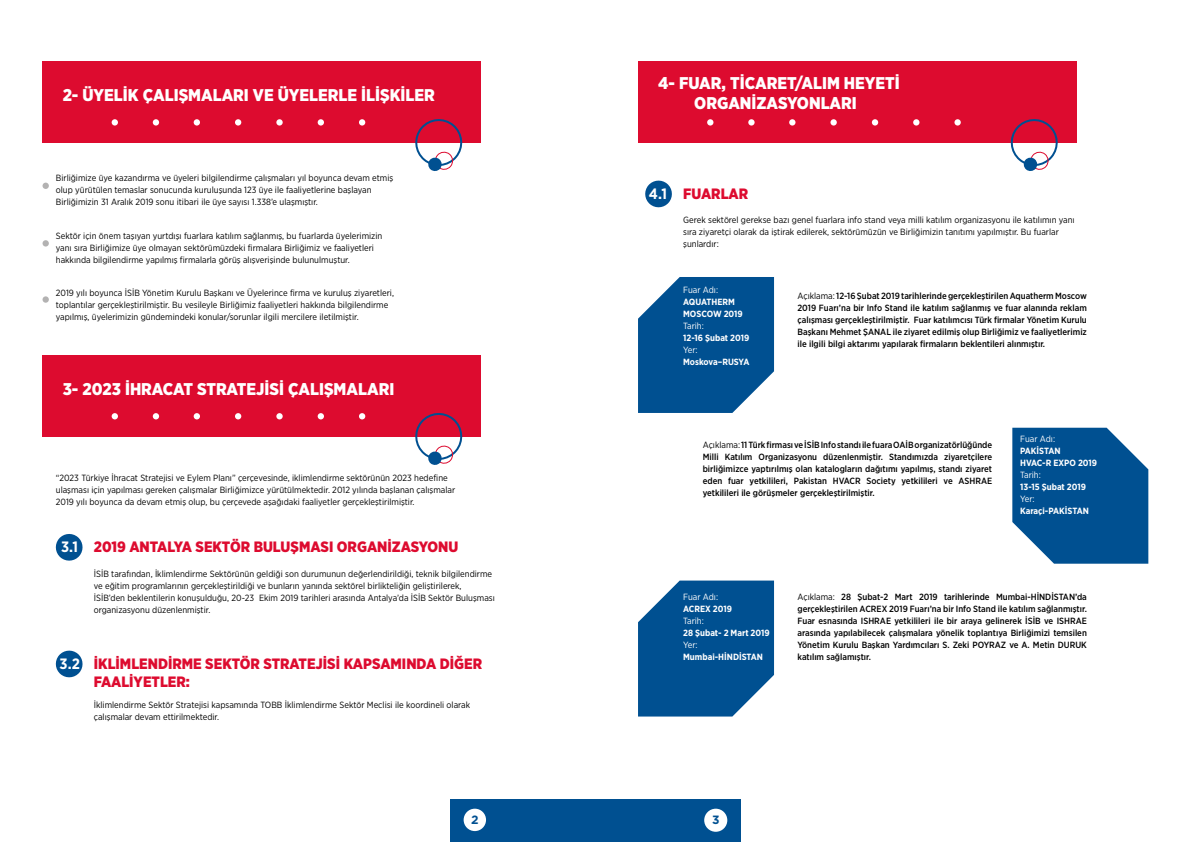
<style>
.page{position:relative;width:1191px;height:842px;background:#fff}
.page>*{position:absolute;margin:0;border:0;box-sizing:border-box;transform-origin:0 0}
.t1{font:900 17px/20px "Gotham Narrow";color:#fff;text-align:center}
.t2{font:900 15px/18px "Gotham Narrow";color:#dd0b2f}
.t3{font:700 15px "Gotham Narrow";color:#fff}
.t4{font:700 12px "Gotham";color:#005091}
.t5{font:9px/12px "Gotham Narrow";color:#000}
.t6{font:500 9px/12px "Gotham Narrow";color:#000;text-align:justify}
.t7{font:700 9px/12px "Gotham Narrow";color:#fff}
.t8{font:9px "Gotham Narrow";color:#fff}
.s1{font-weight:700;color:#fff}
.s2{font-weight:400}
</style>
<div class="page">
<div style="left:450px;top:799px;width:145px;height:43px;background:#005091"></div>
<div style="left:463px;top:809px;width:23px;height:22px;background:#fff;border-radius:50%"></div>
<div style="left:595px;top:799px;width:146px;height:43px;background:#005091"></div>
<div style="left:704px;top:809px;width:23px;height:23px;background:#fff;border-radius:50%"></div>
<div style="left:43px;top:61px;width:438px;height:81px;background:#dd0b2f"></div>
<div style="left:43px;top:355px;width:438px;height:81px;background:#dd0b2f"></div>
<svg style="left:276px;top:119px;width:7px;height:7px"></svg>
<div style="left:318px;top:119px;width:6px;height:7px;background:#fff;border-radius:50%"></div>
<div style="left:359px;top:119px;width:6px;height:7px;background:#fff;border-radius:50%"></div>
<div style="left:194px;top:119px;width:6px;height:7px;background:#fff;border-radius:50%"></div>
<div style="left:235px;top:119px;width:6px;height:7px;background:#fff;border-radius:50%"></div>
<div style="left:153px;top:119px;width:6px;height:7px;background:#fff;border-radius:50%"></div>
<div style="left:112px;top:119px;width:6px;height:7px;background:#fff;border-radius:50%"></div>
<svg style="left:412px;top:119px;width:52px;height:52px"></svg>
<div style="left:276px;top:413px;width:7px;height:6px;background:#fff;border-radius:50%"></div>
<svg style="left:318px;top:413px;width:6px;height:6px"></svg>
<svg style="left:359px;top:413px;width:6px;height:6px"></svg>
<svg style="left:194px;top:413px;width:6px;height:6px"></svg>
<svg style="left:235px;top:413px;width:6px;height:6px"></svg>
<svg style="left:153px;top:413px;width:6px;height:6px"></svg>
<svg style="left:112px;top:413px;width:6px;height:6px"></svg>
<svg style="left:412px;top:413px;width:52px;height:52px"></svg>
<svg style="left:43px;top:183px;width:6px;height:6px"></svg>
<div style="left:43px;top:240px;width:6px;height:7px;background:#b3b2b2;border-radius:50%"></div>
<div style="left:43px;top:296px;width:6px;height:7px;background:#b3b2b2;border-radius:50%"></div>
<svg style="left:55px;top:534px;width:28px;height:27px"></svg>
<svg style="left:55px;top:650px;width:28px;height:28px"></svg>
<div style="left:638px;top:61px;width:438px;height:81px;background:#dd0b2f"></div>
<div style="left:872px;top:119px;width:6px;height:7px;background:#fff;border-radius:50%"></div>
<div style="left:913px;top:119px;width:6px;height:7px;background:#fff;border-radius:50%"></div>
<div style="left:954px;top:119px;width:6px;height:7px;background:#fff;border-radius:50%"></div>
<div style="left:789px;top:119px;width:6px;height:7px;background:#fff;border-radius:50%"></div>
<svg style="left:830px;top:119px;width:7px;height:7px"></svg>
<div style="left:748px;top:119px;width:6px;height:7px;background:#fff;border-radius:50%"></div>
<div style="left:707px;top:119px;width:6px;height:7px;background:#fff;border-radius:50%"></div>
<svg style="left:1007px;top:119px;width:52px;height:52px"></svg>
<svg style="left:645px;top:180px;width:27px;height:28px"></svg>
<svg style="left:638px;top:277px;width:136px;height:136px;background:#18609b"></svg>
<svg style="left:638px;top:581px;width:136px;height:135px;background:#17609b"></svg>
<svg style="left:1012px;top:428px;width:136px;height:136px;background:#1a619c"></svg>
<h1 class="t1" style="left:63px;top:85px;width:373px">2- ÜYELİK ÇALIŞMALARI VE ÜYELERLE İLİŞKİLER</h1>
<p class="t5" style="left:56px;top:172px;width:339px">Birliğimize üye kazandırma ve üyeleri bilgilendirme çalışmaları yıl boyunca devam etmiş olup yürütülen temaslar sonucunda kuruluşunda 123 üye ile faaliyetlerine başlayan<br>Birliğimizin 31 Aralık 2019 sonu itibari ile üye sayısı 1.338’e ulaşmıştır.</p>
<p class="t5" style="left:56px;top:230px;width:328px">Sektör için önem taşıyan yurtdışı fuarlara katılım sağlanmış, bu fuarlarda üyelerimizin yanı sıra Birliğimize üye olmayan sektörümüzdeki firmalara Birliğimiz ve faaliyetleri hakkında bilgilendirme yapılmış firmalarla görüş alışverişinde bulunulmuştur.</p>
<p class="t5" style="left:56px;top:286px;width:340px">2019 yılı boyunca İSİB Yönetim Kurulu Başkanı ve Üyelerince firma ve kuruluş ziyaretleri, toplantılar gerçekleştirilmiştir. Bu vesileyle Birliğimiz faaliyetleri hakkında bilgilendirme yapılmış, üyelerimizin gündemindeki konular/sorunlar ilgili mercilere iletilmiştir.</p>
<h1 class="t1" style="left:63px;top:379px;width:333px">3- 2023 İHRACAT STRATEJİSİ ÇALIŞMALARI</h1>
<p class="t5" style="left:56px;top:472px;width:401px">“2023 Türkiye İhracat Stratejisi ve Eylem Planı” çerçevesinde, iklimlendirme sektörünün 2023 hedefine ulaşması için yapılması gereken çalışmalar Birliğimizce yürütülmektedir. 2012 yılında başlanan çalışmalar<br>2019 yılı boyunca da devam etmiş olup, bu çerçevede aşağıdaki faaliyetler gerçekleştirilmiştir.</p>
<h2 class="t3" style="left:61px;top:537px;width:19px">3.1</h2>
<h2 class="t2" style="left:94px;top:538px;width:366px">2019 ANTALYA SEKTÖR BULUŞMASI ORGANİZASYONU</h2>
<p class="t5" style="left:94px;top:567px;width:402px">İSİB tarafından, İklimlendirme Sektörünün geldiği son durumunun değerlendirildiği, teknik bilgilendirme ve eğitim programlarının gerçekleştirildiği ve bunların yanında sektörel birlikteliğin geliştirilerek, İSİB’den beklentilerin konuşulduğu, 20-23 Ekim 2019 tarihleri arasında Antalya’da İSİB Sektör Buluşması organizasyonu düzenlenmiştir.</p>
<h2 class="t3" style="left:60px;top:654px;width:22px">3.2</h2>
<h2 class="t2" style="left:94px;top:654px;width:390px">İKLİMLENDİRME SEKTÖR STRATEJİSİ KAPSAMINDA DİĞER<br>FAALİYETLER:</h2>
<p class="t5" style="left:94px;top:699px;width:378px">İklimlendirme Sektör Stratejisi kapsamında TOBB İklimlendirme Sektör Meclisi ile koordineli olarak çalışmalar devam ettirilmektedir.</p>
<h1 class="t1" style="left:658px;top:73px;width:243px">4- FUAR, TİCARET/ALIM HEYETİ<br>ORGANİZASYONLARI</h1>
<h2 class="t2" style="left:649px;top:184px;width:101px"><span class="s1">4.1</span> FUARLAR</h2>
<p class="t5" style="left:683px;top:214px;width:393px">Gerek sektörel gerekse bazı genel fuarlara info stand veya milli katılım organizasyonu ile katılımın yanı sıra ziyaretçi olarak da iştirak edilerek, sektörümüzün ve Birliğimizin tanıtımı yapılmıştır. Bu fuarlar şunlardır:</p>
<p class="t8" style="left:683px;top:284px;width:36px">Fuar Adı:</p>
<p class="t7" style="left:683px;top:296px;width:61px">AQUATHERM<br>MOSCOW 2019</p>
<p class="t8" style="left:683px;top:320px;width:22px">Tarih:</p>
<p class="t7" style="left:683px;top:332px;width:68px">12-16 Şubat 2019</p>
<p class="t8" style="left:683px;top:344px;width:16px">Yer:</p>
<p class="t7" style="left:683px;top:356px;width:68px">Moskova–RUSYA</p>
<p class="t6" style="left:797px;top:290px;width:291px"><span class="s2">Açıklama:</span> 12-16 Şubat 2019 tarihlerinde gerçekleştirilen Aquatherm Moscow 2019 Fuarı’na bir Info Stand ile katılım sağlanmış ve fuar alanında reklam çalışması gerçekleştirilmiştir. Fuar katılımcısı Türk firmalar Yönetim Kurulu Başkanı Mehmet ŞANAL ile ziyaret edilmiş olup Birliğimiz ve faaliyetlerimiz ile ilgili bilgi aktarımı yapılarak firmaların beklentileri alınmıştır.</p>
<p class="t6" style="left:703px;top:439px;width:291px"><span class="s2">Açıklama:</span> 11 Türk firması ve İSİB Info standı ile fuara OAİB organizatörlüğünde Milli Katılım Organizasyonu düzenlenmiştir. Standımızda ziyaretçilere birliğimizce yaptırılmış olan katalogların dağıtımı yapılmış, standı ziyaret eden fuar yetkilileri, Pakistan HVACR Society yetkilileri ve ASHRAE yetkilileri ile görüşmeler gerçekleştirilmiştir.</p>
<p class="t8" style="left:1020px;top:433px;width:36px">Fuar Adı:</p>
<p class="t7" style="left:1020px;top:445px;width:79px">PAKİSTAN<br>HVAC-R EXPO 2019</p>
<p class="t8" style="left:1020px;top:469px;width:22px">Tarih:</p>
<p class="t7" style="left:1020px;top:481px;width:67px">13-15 Şubat 2019</p>
<p class="t8" style="left:1020px;top:493px;width:16px">Yer:</p>
<p class="t7" style="left:1020px;top:505px;width:70px">Karaçi-PAKİSTAN</p>
<p class="t8" style="left:683px;top:591px;width:36px">Fuar Adı:</p>
<p class="t7" style="left:683px;top:602px;width:50px">ACREX 2019</p>
<p class="t8" style="left:683px;top:615px;width:22px">Tarih:</p>
<p class="t7" style="left:683px;top:626px;width:88px">28 Şubat- 2 Mart 2019</p>
<p class="t8" style="left:683px;top:639px;width:16px">Yer:</p>
<p class="t7" style="left:683px;top:650px;width:81px">Mumbai-HİNDİSTAN</p>
<p class="t6" style="left:797px;top:590px;width:291px"><span class="s2">Açıklama:</span> 28 Şubat-2 Mart 2019 tarihlerinde Mumbai-HİNDİSTAN’da gerçekleştirilen ACREX 2019 Fuarı’na bir Info Stand ile katılım sağlanmıştır.<br>Fuar esnasında ISHRAE yetkilileri ile bir araya gelinerek İSİB ve ISHRAE arasında yapılabilecek çalışmalara yönelik toplantıya Birliğimizi temsilen Yönetim Kurulu Başkan Yardımcıları S. Zeki POYRAZ ve A. Metin DURUK katılım sağlamıştır.</p>
<h3 class="t4" style="left:471px;top:812px;width:9px">2</h3>
<h3 class="t4" style="left:712px;top:811px;width:9px">3</h3>
</div>
